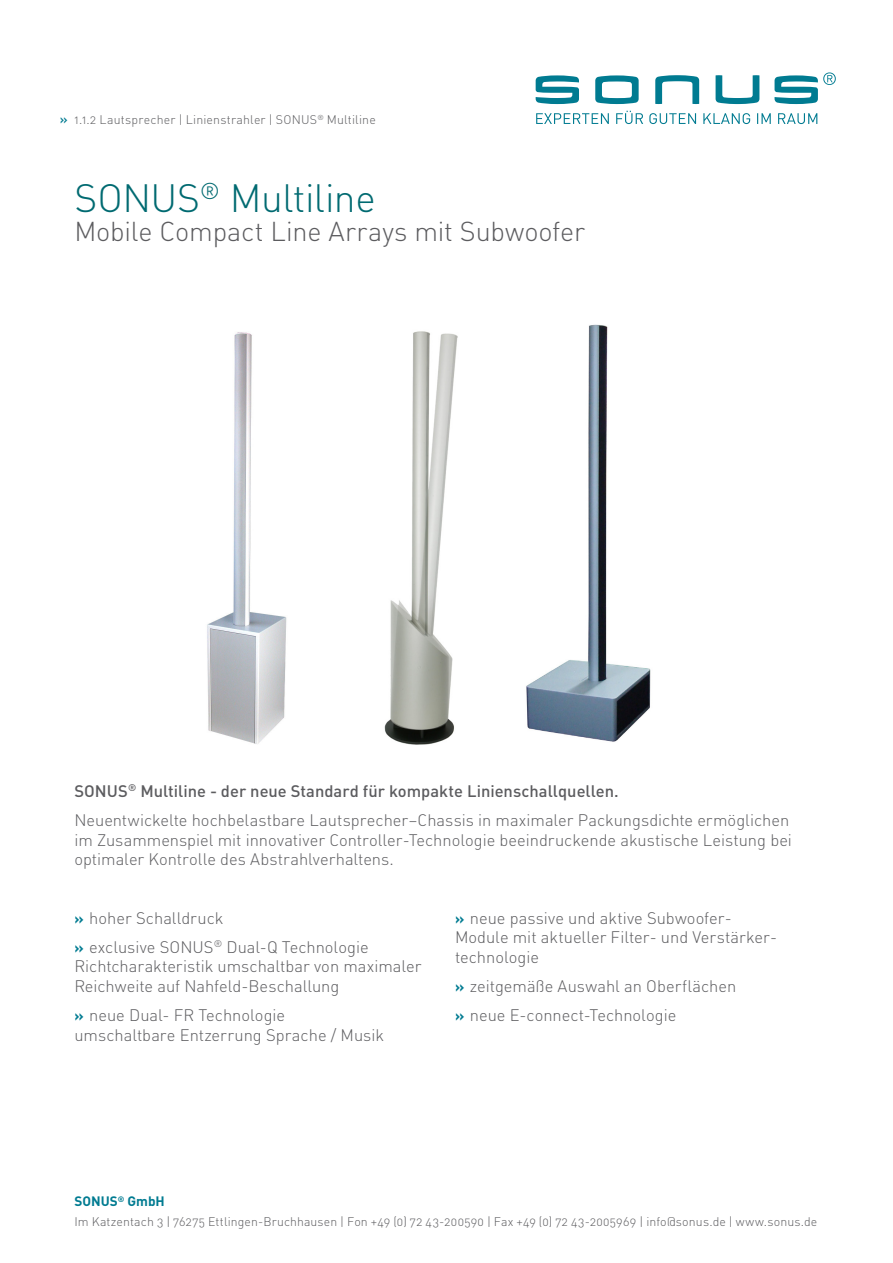
<style>
.page{position:relative;width:893px;height:1263px;background:#fff}
.page>*{position:absolute;margin:0;border:0;box-sizing:border-box;transform-origin:0 0}
.t1{font:39px "DIN Light Alternate";letter-spacing:-.015em;color:#006a71}
.t2{font:27px "DIN Light Alternate";letter-spacing:-.005em;color:#5c5c5f}
.t3{font:16.5px/19.5px "DIN Light Alternate";color:#5c5c5f}
.t4{font:500 16.5px "DIN";color:#5c5c5f}
.t5{font:700 13.5px "DIN";color:#007b91}
.t6{font:12.3px "DIN Light Alternate";letter-spacing:.01em;color:#5c5c5f}
.s1{font-family:"DIN";font-weight:500;font-size:13.5px;color:#007b91}
.s2{font-family:"DIN";font-weight:700;font-size:15px;color:#007b91}
</style>
<div class="page">
<svg style="left:536px;top:111px;width:281px;height:13px"></svg>
<svg style="left:595px;top:75px;width:44px;height:29px"></svg>
<svg style="left:536px;top:75px;width:43px;height:29px"></svg>
<svg style="left:774px;top:72px;width:62px;height:32px"></svg>
<svg style="left:655px;top:75px;width:44px;height:29px"></svg>
<svg style="left:716px;top:75px;width:43px;height:29px"></svg>
<img style="left:526px;top:324px;width:125px;height:418px">
<img style="left:207px;top:332px;width:80px;height:412px">
<img style="left:384px;top:331px;width:74px;height:414px">
<p class="t6" style="left:60px;top:112px;width:318px"><span class="s1">»</span> 1.1.2 Lautsprecher | Linienstrahler | SONUS<sup>®</sup> Multiline</p>
<h1 class="t1" style="left:74px;top:174px;width:303px">SONUS<sup>®</sup> Multiline</h1>
<h2 class="t2" style="left:74px;top:215px;width:512px">Mobile Compact Line Arrays mit Subwoofer</h2>
<p class="t4" style="left:74px;top:780px;width:546px">SONUS<sup>®</sup> Multiline - der neue Standard für kompakte Linienschallquellen.</p>
<p class="t3" style="left:74px;top:810px;width:719px">Neuentwickelte hochbelastbare Lautsprecher–Chassis in maximaler Packungsdichte ermöglichen im Zusammenspiel mit innovativer Controller-Technologie beeindruckende akustische Leistung bei optimaler Kontrolle des Abstrahlverhaltens.</p>
<p class="t3" style="left:74px;top:903px;width:296px;line-height:29.2px"><span class="s2">»</span> hoher Schalldruck<br><span class="s2">»</span> exclusive SONUS<sup>®</sup> Dual-Q Technologie</p>
<p class="t3" style="left:74px;top:956px;width:349px">Richtcharakteristik umschaltbar von maximaler<br>Reichweite auf Nahfeld-Beschallung</p>
<p class="t3" style="left:74px;top:1005px;width:311px"><span class="s2">»</span> neue Dual- FR Technologie umschaltbare Entzerrung Sprache / Musik</p>
<p class="t3" style="left:455px;top:908px;width:321px"><span class="s2">»</span> neue passive und aktive Subwoofer-<br>Module mit aktueller Filter- und Verstärker&shy;technologie</p>
<p class="t3" style="left:455px;top:971px;width:283px;line-height:29.2px"><span class="s2">»</span> zeitgemäße Auswahl an Oberflächen <span class="s2">»</span> neue E-connect-Technologie</p>
<p class="t5" style="left:74px;top:1193px;width:92px">SONUS<sup>®</sup> GmbH</p>
<p class="t6" style="left:74px;top:1214px;width:744px">Im Katzentach 3 | 76275 Ettlingen-Bruchhausen | Fon +49 (0) 72 43-200590 | Fax +49 (0) 72 43-2005969 | info@sonus.de | www.sonus.de</p>
</div>
